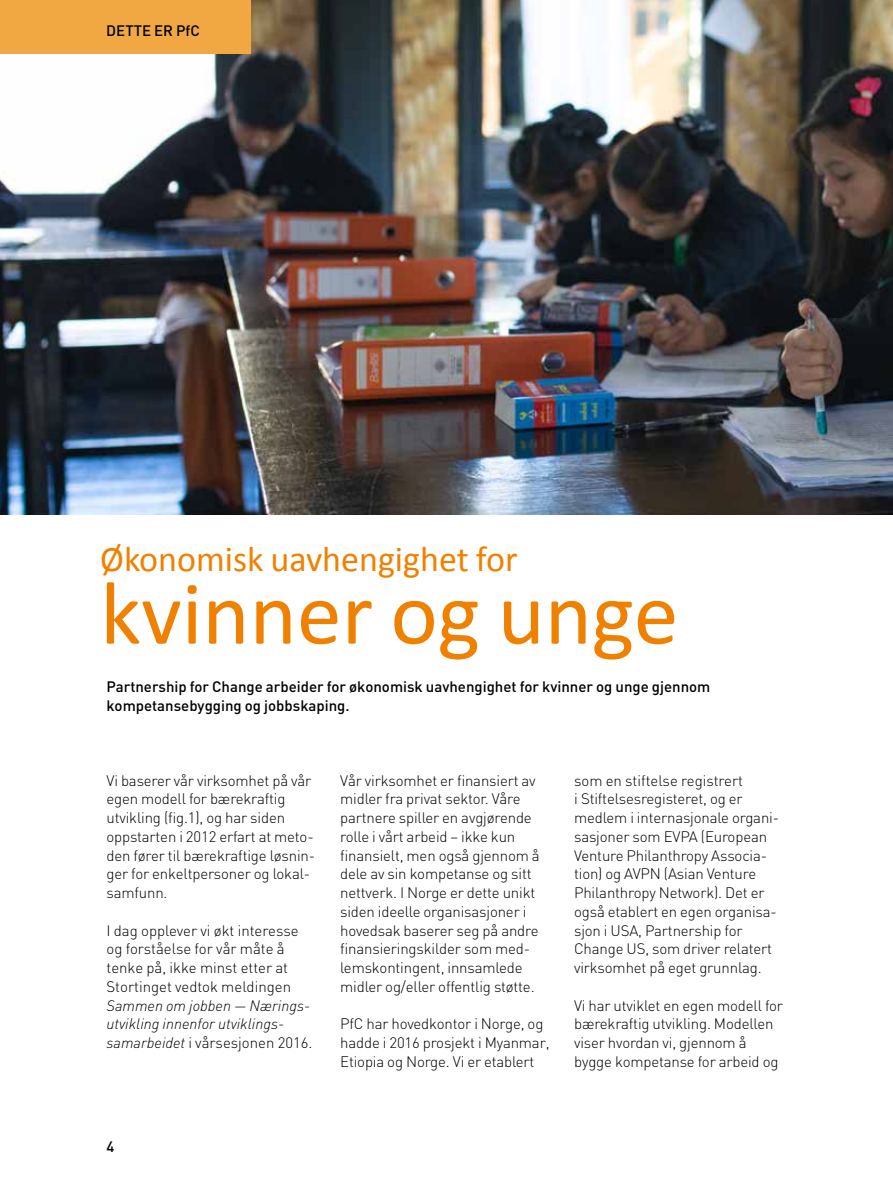
<style>
.page{position:relative;width:893px;height:1191px;background:#fff}
.page>*{position:absolute;margin:0;border:0;box-sizing:border-box;transform-origin:0 0}
.t1{font:90px "Calibri";color:#f08100}
.t2{font:36px "Calibri";color:#f08100}
.t3{font:300 15px/18.8px "DIN";letter-spacing:-.01em;color:#000}
.t4{font:500 15px/18.8px "DIN";color:#000}
.t5{font:italic 300 15px/18.8px "DIN";color:#000}
.s1{font-style:normal}
</style>
<div class="page">
<img style="left:0;top:0;width:893px;height:514px">
<div style="left:0;top:0;width:251px;height:53px;background:#f1a842"></div>
<p class="t4" style="left:106px;top:21px;width:95px">DETTE ER PfC</p>
<h2 class="t2" style="left:100px;top:537px;width:419px">Økonomisk uavhengighet for</h2>
<h1 class="t1" style="left:100px;top:556px;width:580px">kvinner og unge</h1>
<p class="t4" style="left:107px;top:676px;width:605px">Partnership for Change arbeider for økonomisk uavhengighet for kvinner og unge gjennom kompetansebygging og jobbskaping.</p>
<p class="t3" style="left:107px;top:770px;width:210px">Vi baserer vår virksomhet på vår egen modell for bærekraftig utvikling (fig.1), og har siden oppstarten i 2012 erfart at meto&shy;den fører til bærekraftige løsnin&shy;ger for enkeltpersoner og lokal&shy;samfunn.</p>
<p class="t3" style="left:107px;top:920px;width:194px">I dag opplever vi økt interesse og forståelse for vår måte å tenke på, ikke minst etter at<br>Stortinget vedtok meldingen</p>
<p class="t5" style="left:107px;top:995px;width:207px">Sammen om jobben — Nærings&shy;utvikling innenfor utviklings&shy;samarbeidet <span class="s1">i vårsesjonen 2016.</span></p>
<p class="t3" style="left:340px;top:770px;width:201px">Vår virksomhet er finansiert av midler fra privat sektor. Våre partnere spiller en avgjørende rolle i vårt arbeid – ikke kun finansielt, men også gjennom å dele av sin kompetanse og sitt nettverk. I Norge er dette unikt siden ideelle organisasjoner i hovedsak baserer seg på andre finansieringskilder som med&shy;lemskontingent, innsamlede midler og/eller offentlig støtte.</p>
<p class="t3" style="left:340px;top:1014px;width:211px">PfC har hovedkontor i Norge, og hadde i 2016 prosjekt i Myanmar,<br>Etiopia og Norge. Vi er etablert</p>
<p class="t3" style="left:574px;top:770px;width:207px">som en stiftelse registrert<br>i Stiftelsesregisteret, og er medlem i internasjonale organi&shy;sasjoner som EVPA (European<br>Venture Philanthropy Associa&shy;tion) og AVPN (Asian Venture<br>Philanthropy Network). Det er også etablert en egen organisa&shy;sjon i USA, Partnership for<br>Change US, som driver relatert virksomhet på eget grunnlag.</p>
<p class="t3" style="left:574px;top:995px;width:210px">Vi har utviklet en egen modell for bærekraftig utvikling. Modellen viser hvordan vi, gjennom å bygge kompetanse for arbeid og</p>
<p class="t4" style="left:107px;top:1137px;width:9px">4</p>
</div>
